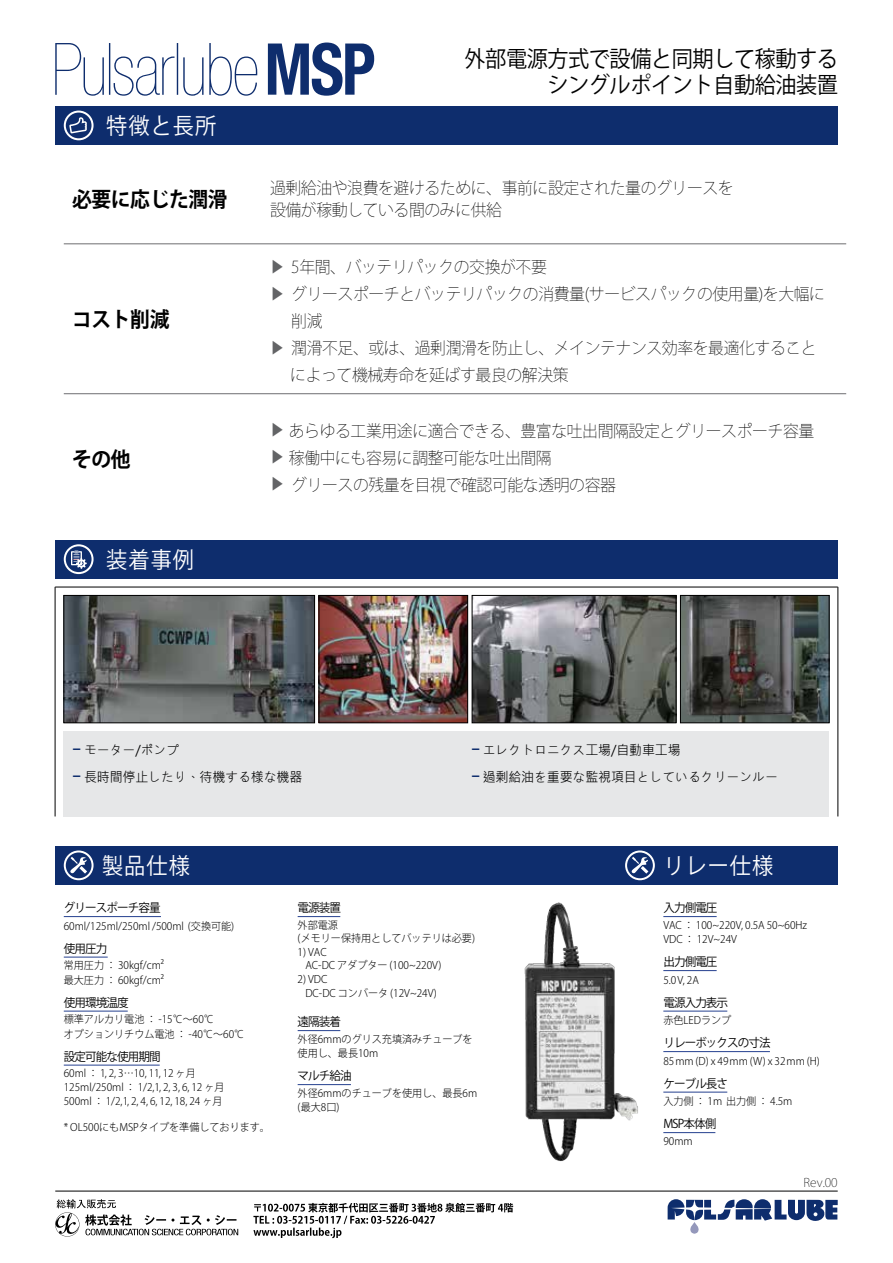
<style>
.page{position:relative;width:893px;height:1263px;background:#fff}
.page>*{position:absolute;margin:0;border:0;box-sizing:border-box;transform-origin:0 0}
.t1{font:22.5px/25.5px "Koz Go Pro";letter-spacing:-.02em;color:#000;text-align:right;scale:.94 1}
.t2{font:22.5px "Koz Go Pro";letter-spacing:.05em;color:#fff;scale:.94 1}
.t3{font:700 21px "Koz Go Pro";letter-spacing:-.02em;color:#000;scale:.94 1}
.t4{font:200 16.5px/27px "Koz Go Pro";letter-spacing:-.025em;color:#000;scale:.96 1}
.t5{font:15px "Yoon Gothic Pro 770";color:#0e2d6d;scale:.96 1}
.t6{font:13.5px/27px "Microsoft Jheng Hei";letter-spacing:-.01em;color:#000;scale:.96 1}
.t7{font:12px "Koz Go Pro";letter-spacing:-.075em;color:#000;scale:.96 1}
.t8{font:200 12px "Koz Go Pro";color:#000}
.t9{font:300 10.5px/14.2px "Koz Go Pro";color:#000;scale:.96 1}
.s1{font-family:"Yoon Gothic Pro 750";font-weight:400;font-size:17.25px;color:#636466}
</style>
<div class="page">
<div style="left:55px;top:106px;width:783px;height:39px;background:#0e2d6d"></div>
<div style="left:64px;top:111px;width:30px;height:29px;border:2px solid #fff;border-radius:50%"></div>
<svg style="left:69px;top:117px;width:18px;height:16px"></svg>
<svg style="left:55px;top:43px;width:202px;height:53px"></svg>
<hr style="left:64px;top:243px;width:782px;height:1px;background:#6d6e71">
<hr style="left:64px;top:393px;width:782px;height:1px;background:#6d6e71">
<div style="left:55px;top:846px;width:783px;height:38px;background:#0e2d6d"></div>
<hr style="left:663px;top:916px;width:54px;height:1px;background:#25408f">
<hr style="left:663px;top:970px;width:54px;height:1px;background:#25408f">
<hr style="left:663px;top:1011px;width:64px;height:1px;background:#25408f">
<hr style="left:663px;top:1051px;width:107px;height:1px;background:#25408f">
<hr style="left:663px;top:1092px;width:64px;height:1px;background:#25408f">
<hr style="left:663px;top:1132px;width:52px;height:1px;background:#25408f">
<div style="left:55px;top:540px;width:783px;height:38px;background:#0e2d6d"></div>
<div style="left:64px;top:731px;width:765px;height:85px;background:#e6e7e8"></div>
<hr style="left:55px;top:587px;width:783px;height:1px;background:#000">
<hr style="left:55px;top:587px;width:1px;height:229px;background:#000">
<hr style="left:838px;top:587px;width:1px;height:229px;background:#000">
<img style="left:66px;top:597px;width:247px;height:124px">
<div style="left:64px;top:595px;width:251px;height:128px;border:1px solid #000"></div>
<img style="left:682px;top:597px;width:145px;height:124px">
<div style="left:680px;top:595px;width:149px;height:128px;border:1px solid #000"></div>
<img style="left:321px;top:597px;width:145px;height:124px">
<div style="left:319px;top:595px;width:149px;height:128px;border:1px solid #000"></div>
<img style="left:474px;top:597px;width:200px;height:124px">
<div style="left:472px;top:595px;width:204px;height:128px;border:1px solid #000"></div>
<div style="left:64px;top:544px;width:30px;height:30px;border:2px solid #fff;border-radius:50%"></div>
<svg style="left:71px;top:551px;width:16px;height:18px"></svg>
<div style="left:64px;top:850px;width:30px;height:30px;border:2px solid #fff;border-radius:50%"></div>
<svg style="left:70px;top:857px;width:17px;height:17px"></svg>
<div style="left:625px;top:850px;width:30px;height:30px;border:2px solid #fff;border-radius:50%"></div>
<svg style="left:632px;top:857px;width:16px;height:17px"></svg>
<hr style="left:64px;top:916px;width:97px;height:1px;background:#25408f">
<hr style="left:64px;top:957px;width:44px;height:1px;background:#25408f">
<hr style="left:64px;top:1011px;width:64px;height:1px;background:#25408f">
<hr style="left:64px;top:1065px;width:96px;height:1px;background:#25408f">
<hr style="left:298px;top:916px;width:42px;height:1px;background:#25408f">
<hr style="left:298px;top:1030px;width:42px;height:1px;background:#25408f">
<hr style="left:298px;top:1084px;width:53px;height:1px;background:#25408f">
<svg style="left:268px;top:43px;width:106px;height:53px"></svg>
<img style="left:524px;top:902px;width:114px;height:260px">
<hr style="left:55px;top:1191px;width:783px;height:1px;background:#000">
<svg style="left:668px;top:1199px;width:170px;height:35px"></svg>
<svg style="left:55px;top:1199px;width:183px;height:37px"></svg>
<svg style="left:253px;top:1203px;width:260px;height:35px"></svg>
<h1 class="t2" style="left:106px;top:111px;width:118px">特徴と長所</h1>
<h1 class="t1" style="left:465px;top:47px;width:399px">外部電源方式で設備と同期して稼動するシングルポイント自動給油装置</h1>
<h2 class="t3" style="left:72px;top:186px;width:167px">必要に応じた潤滑</h2>
<h3 class="t4" style="left:270px;top:176px;width:485px;line-height:22.5px">過剰給油や浪費を避けるために、事前に設定された量のグリースを設備が稼動している間のみに供給</h3>
<h2 class="t3" style="left:72px;top:306px;width:105px">コスト削減</h2>
<h2 class="t3" style="left:72px;top:446px;width:64px">その他</h2>
<h1 class="t2" style="left:106px;top:545px;width:95px">装着事例</h1>
<h3 class="t4" style="left:270px;top:253px;width:290px"><span class="s1">▶</span> 5年間、バッテリパックの交換が不要</h3>
<h3 class="t4" style="left:270px;top:280px;width:580px"><span class="s1">▶</span> グリースポーチとバッテリパックの消費量(サービスパックの使用量)を大幅に</h3>
<h3 class="t4" style="left:291px;top:307px;width:34px">削減</h3>
<h3 class="t4" style="left:270px;top:334px;width:571px"><span class="s1">▶</span> 潤滑不足、或は、過剰潤滑を防止し、メインテナンス効率を最適化すること</h3>
<h3 class="t4" style="left:290px;top:361px;width:291px">によって機械寿命を延ばす最良の解決策</h3>
<h3 class="t4" style="left:270px;top:417px;width:568px"><span class="s1">▶</span> あらゆる工業用途に適合できる、豊富な吐出間隔設定とグリースポーチ容量<span class="s1">▶</span> 稼働中にも容易に調整可能な吐出間隔<br><span class="s1">▶</span> グリースの残量を目視で確認可能な透明の容器</h3>
<p class="t6" style="left:84px;top:736px;width:229px">モーター/ポンプ<br>長時間停止したり、待機する様な機器</p>
<p class="t6" style="left:483px;top:736px;width:309px">エレクトロニクス工場/自動車工場<br>過剰給油を重要な監視項目としているクリーンルー</p>
<h3 class="t5" style="left:73px;top:731px;width:9px">_</h3>
<h3 class="t5" style="left:472px;top:731px;width:9px">_</h3>
<h3 class="t5" style="left:73px;top:758px;width:9px">_</h3>
<h3 class="t5" style="left:472px;top:758px;width:9px">_</h3>
<h1 class="t2" style="left:102px;top:851px;width:95px">製品仕様</h1>
<h1 class="t2" style="left:663px;top:851px;width:119px">リレー仕様</h1>
<p class="t7" style="left:64px;top:900px;width:102px">グリースポーチ容量</p>
<p class="t9" style="left:64px;top:919px;width:179px">60ml/125ml/250ml /500ml (交換可能)</p>
<p class="t7" style="left:64px;top:940px;width:47px">使用圧力</p>
<p class="t9" style="left:64px;top:958px;width:106px">常用圧力 ： 30kgf/cm²最大圧力 ： 60kgf/cm²</p>
<p class="t7" style="left:64px;top:994px;width:69px">使用環境温度</p>
<p class="t9" style="left:64px;top:1012px;width:189px">標準アルカリ電池 ： -15℃～60℃<br>オプションリチウム電池 ： -40℃～60℃</p>
<p class="t7" style="left:64px;top:1048px;width:102px">設定可能な使用期間</p>
<p class="t9" style="left:64px;top:1066px;width:169px">60ml ： 1, 2, 3…10, 11, 12 ヶ月<br>125ml/250ml ： 1/2,1, 2, 3, 6, 12 ヶ月<br>500ml ： 1/2,1, 2, 4, 6, 12, 18, 24 ヶ月</p>
<p class="t9" style="left:64px;top:1120px;width:216px">* OL500にもMSPタイプを準備しております。</p>
<p class="t7" style="left:298px;top:900px;width:47px">電源装置</p>
<p class="t9" style="left:298px;top:918px;width:186px;line-height:13.5px">外部電源<br>(メモリー保持用としてバッテリは必要)</p>
<p class="t9" style="left:305px;top:945px;width:143px;line-height:13.5px;text-indent:-8px">1) VAC<br>AC-DC アダプター (100~220V)</p>
<p class="t9" style="left:305px;top:972px;width:139px;text-indent:-8px">2) VDC<br>DC-DC コンバータ (12V~24V)</p>
<p class="t7" style="left:298px;top:1014px;width:47px">遠隔装着</p>
<p class="t9" style="left:298px;top:1032px;width:184px">外径6mmのグリス充填済みチューブを使用し、最長10m</p>
<p class="t7" style="left:298px;top:1068px;width:58px">マルチ給油</p>
<p class="t9" style="left:298px;top:1086px;width:189px">外径6mmのチューブを使用し、最長6m (最大8口)</p>
<p class="t7" style="left:663px;top:900px;width:58px">入力側電圧</p>
<p class="t9" style="left:663px;top:918px;width:151px">VAC ： 100~220V, 0.5A 50~60Hz<br>VDC ： 12V~24V</p>
<p class="t7" style="left:663px;top:954px;width:58px">出力側電圧</p>
<p class="t9" style="left:663px;top:973px;width:39px">5.0V, 2A</p>
<p class="t7" style="left:663px;top:994px;width:69px">電源入力表示</p>
<p class="t9" style="left:663px;top:1013px;width:72px">赤色LEDランプ</p>
<p class="t7" style="left:663px;top:1035px;width:113px">リレーボックスの寸法</p>
<p class="t9" style="left:663px;top:1054px;width:165px">85mm (D) x 49mm (W) x 32mm (H)</p>
<p class="t7" style="left:663px;top:1075px;width:69px">ケーブル長さ</p>
<p class="t9" style="left:663px;top:1094px;width:136px">入力側 ： 1m 出力側 ： 4.5m</p>
<p class="t7" style="left:663px;top:1116px;width:57px">MSP本体側</p>
<p class="t9" style="left:663px;top:1134px;width:32px">90mm</p>
<p class="t8" style="left:803px;top:1175px;width:36px">Rev.00</p>
</div>
